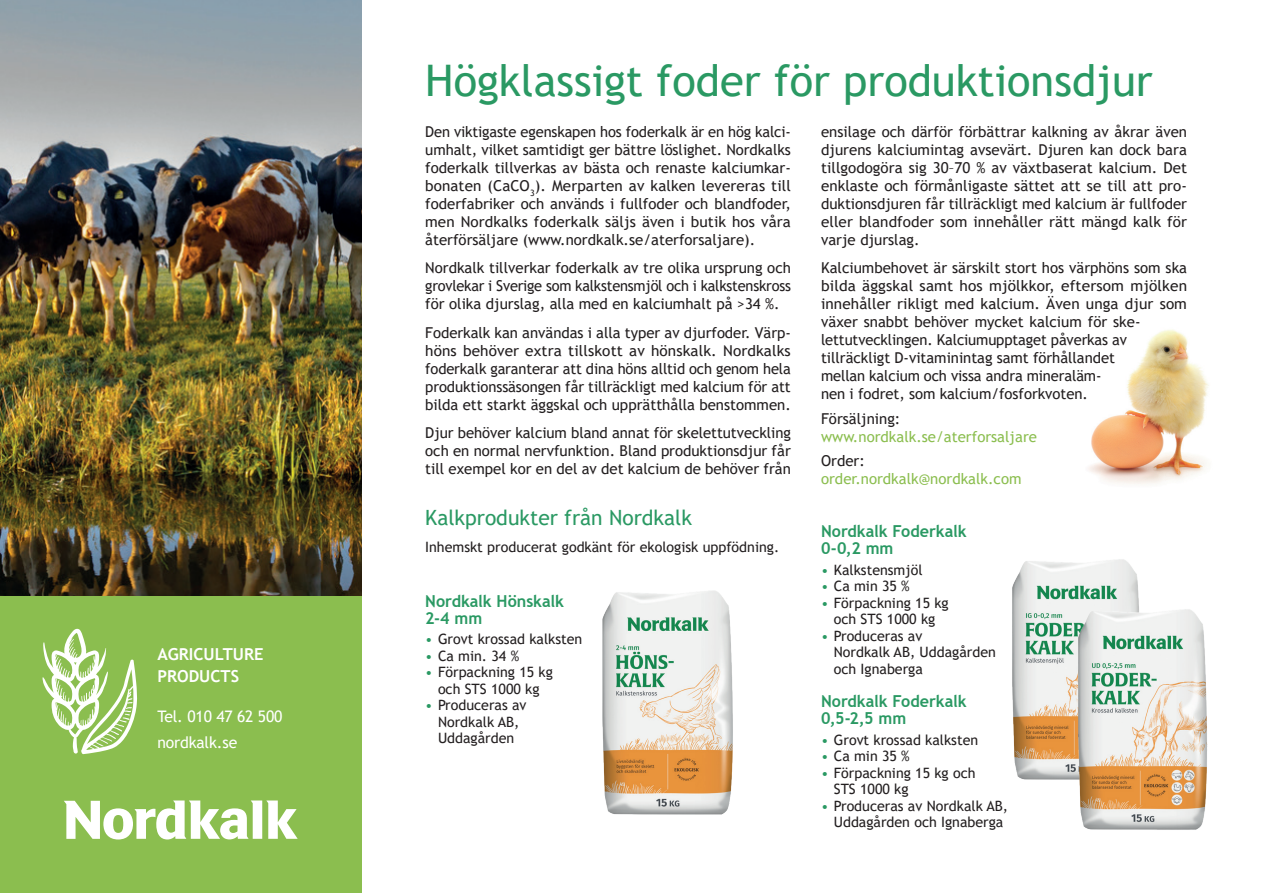
<style>
.page{position:relative;width:1263px;height:893px;background:#fff}
.page>*{position:absolute;margin:0;border:0;box-sizing:border-box;transform-origin:0 0}
.t1{font:43.5px "Trebuchet MS";color:#2a9963}
.t2{font:21px "Trebuchet MS";color:#2a9963}
.t3{font:700 16.5px/16.5px "Trebuchet MS";letter-spacing:-.005em;color:#2a9963}
.t4{font:700 16.5px/21.6px "Trebuchet MS";color:#fff}
.t5{font:15.9px/25.7px "Trebuchet MS";letter-spacing:-.01em;color:#fff}
.t6{font:15px/18px "Trebuchet MS";color:#231f20;text-align:justify}
.t7{font:15px "Trebuchet MS";color:#8bbe4f}
.t8{font:14.25px/16.5px "Trebuchet MS";color:#231f20;text-align:center}
.s1{color:#2a9963}
</style>
<div class="page">
<img style="left:1088px;top:329px;width:121px;height:155px">
<div style="left:0;top:595px;width:361px;height:298px;background:#8bbe4f"></div>
<svg style="left:42px;top:628px;width:95px;height:126px"></svg>
<svg style="left:64px;top:800px;width:234px;height:39px"></svg>
<img style="left:0;top:0;width:361px;height:595px">
<img style="left:1012px;top:559px;width:127px;height:221px">
<img style="left:1065px;top:596px;width:143px;height:234px">
<img style="left:602px;top:590px;width:131px;height:225px">
<p class="t4" style="left:157px;top:644px;width:108px">AGRICULTURE<br>PRODUCTS</p>
<p class="t5" style="left:157px;top:704px;width:127px">Tel. 010 47 62 500 nordkalk.se</p>
<h1 class="t1" style="left:425px;top:53px;width:729px">Högklassigt foder för produktionsdjur</h1>
<p class="t6" style="left:425px;top:122px;width:367px">Den viktigaste egenskapen hos foderkalk är en hög kalci&shy;umhalt, vilket samtidigt ger bättre löslighet. Nordkalks foderkalk tillverkas av bästa och renaste kalciumkar&shy;bonaten (CaCO<sub>3</sub>). Merparten av kalken levereras till foderfabriker och används i fullfoder och blandfoder, men Nordkalks foderkalk säljs även i butik hos våra återförsäljare (www.nordkalk.se/aterforsaljare).</p>
<p class="t6" style="left:425px;top:259px;width:367px">Nordkalk tillverkar foderkalk av tre olika ursprung och grovlekar i Sverige som kalkstensmjöl och i kalkstenskross för olika djurslag, alla med en kalciumhalt på &gt;34 %.</p>
<p class="t6" style="left:425px;top:323px;width:367px">Foderkalk kan användas i alla typer av djurfoder. Värp&shy;höns behöver extra tillskott av hönskalk. Nordkalks foderkalk garanterar att dina höns alltid och genom hela produktionssäsongen får tillräckligt med kalcium för att bilda ett starkt äggskal och upprätthålla benstommen.</p>
<p class="t6" style="left:425px;top:424px;width:367px">Djur behöver kalcium bland annat för skelettutveckling och en normal nervfunktion. Bland produktionsdjur får till exempel kor en del av det kalcium de behöver från</p>
<p class="t6" style="left:821px;top:122px;width:368px">ensilage och därför förbättrar kalkning av åkrar även djurens kalciumintag avsevärt. Djuren kan dock bara tillgodogöra sig 30–70 % av växtbaserat kalcium. Det enklaste och förmånligaste sättet att se till att pro&shy;duktionsdjuren får tillräckligt med kalcium är fullfoder eller blandfoder som innehåller rätt mängd kalk för varje djurslag.</p>
<p class="t6" style="left:821px;top:259px;width:368px;text-align:left">Kalciumbehovet är särskilt stort hos värphöns som ska bilda äggskal samt hos mjölkkor, eftersom mjölken innehåller rikligt med kalcium. Även unga djur som växer snabbt behöver mycket kalcium för ske&shy;lettutvecklingen. Kalciumupptaget påverkas av tillräckligt D-vitaminintag samt förhållandet<br>mellan kalcium och vissa andra mineraläm-<br>nen i fodret, som kalcium/fosforkvoten.</p>
<p class="t6" style="left:821px;top:409px;width:81px">Försäljning:</p>
<p class="t7" style="left:821px;top:427px;width:217px">www.nordkalk.se/aterforsaljare</p>
<p class="t6" style="left:821px;top:451px;width:45px">Order:</p>
<p class="t7" style="left:821px;top:469px;width:202px">order.nordkalk@nordkalk.com</p>
<h2 class="t2" style="left:425px;top:504px;width:268px">Kalkprodukter från Nordkalk</h2>
<p class="t8" style="left:425px;top:539px;width:355px">Inhemskt producerat godkänt för ekologisk uppfödning.</p>
<p class="t3" style="left:425px;top:593px;width:140px">Nordkalk Hönskalk<br>2-4 mm</p>
<p class="t8" style="left:425px;top:631px;width:159px"><span class="s1">•</span> Grovt krossad kalksten</p>
<p class="t8" style="left:425px;top:648px;width:96px"><span class="s1">•</span> Ca min. 34 %</p>
<p class="t8" style="left:425px;top:664px;width:129px"><span class="s1">•</span> Förpackning 15 kg och STS 1000 kg</p>
<p class="t8" style="left:425px;top:697px;width:103px"><span class="s1">•</span> Produceras av<br>Nordkalk AB,<br>Uddagården</p>
<p class="t3" style="left:821px;top:523px;width:147px">Nordkalk Foderkalk<br>0-0,2 mm</p>
<p class="t8" style="left:821px;top:561px;width:103px"><span class="s1">•</span> Kalkstensmjöl</p>
<p class="t8" style="left:821px;top:578px;width:90px"><span class="s1">•</span> Ca min 35 %</p>
<p class="t8" style="left:821px;top:594px;width:129px"><span class="s1">•</span> Förpackning 15 kg och STS 1000 kg</p>
<p class="t8" style="left:834px;top:627px;width:164px;text-align:left;text-indent:-13px"><span class="s1">•</span> Produceras av<br>Nordkalk AB, Uddagården och Ignaberga</p>
<p class="t3" style="left:821px;top:693px;width:147px">Nordkalk Foderkalk<br>0,5-2,5 mm</p>
<p class="t8" style="left:821px;top:731px;width:159px"><span class="s1">•</span> Grovt krossad kalksten</p>
<p class="t8" style="left:821px;top:748px;width:90px"><span class="s1">•</span> Ca min 35 %</p>
<p class="t8" style="left:834px;top:764px;width:143px;text-align:left;text-indent:-13px"><span class="s1">•</span> Förpackning 15 kg och<br>STS 1000 kg</p>
<p class="t8" style="left:821px;top:797px;width:189px"><span class="s1">•</span> Produceras av Nordkalk AB,<br>Uddagården och Ignaberga</p>
</div>
